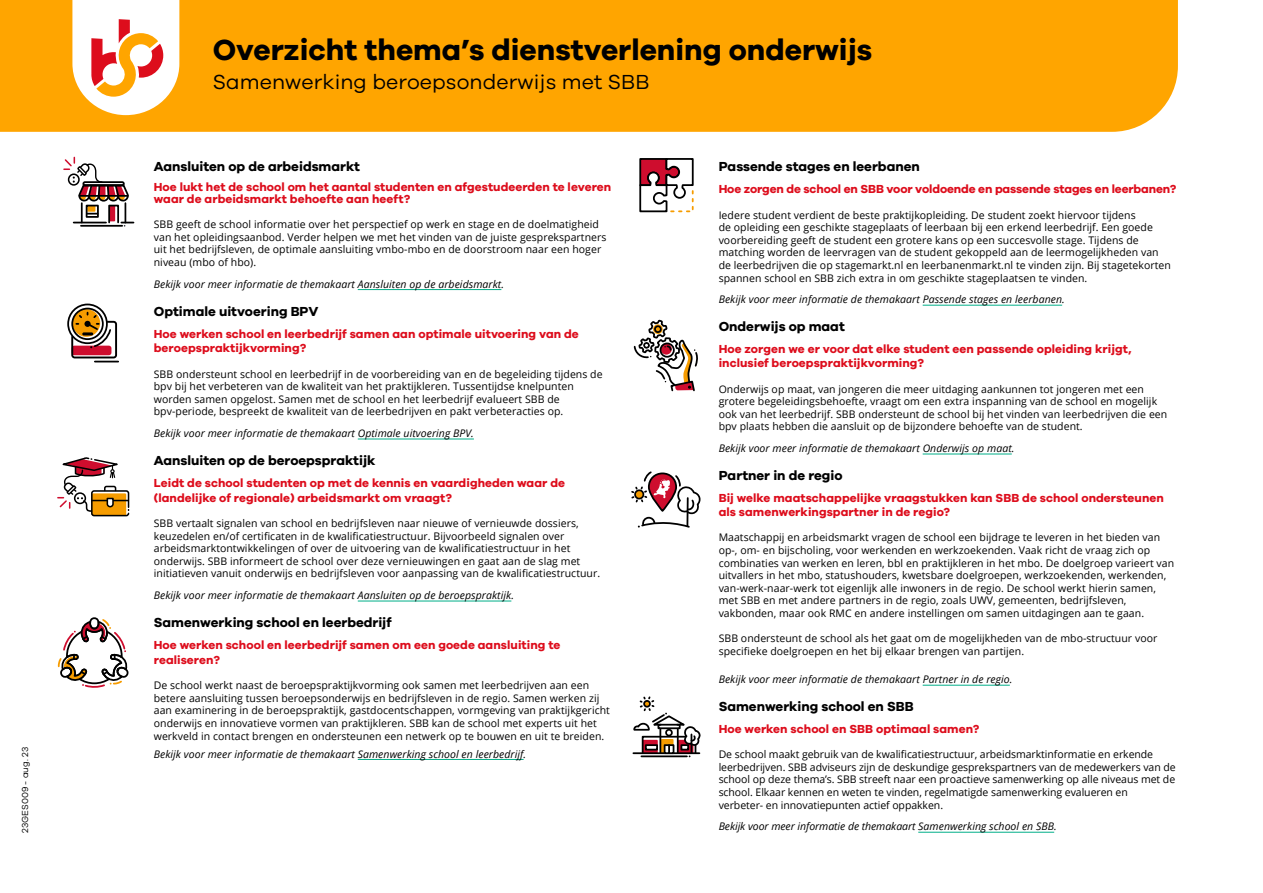
<style>
.page{position:relative;width:1263px;height:893px;background:#fff}
.page>*{position:absolute;margin:0;border:0;box-sizing:border-box;transform-origin:0 0}
.t1{font:700 30px "Galano Grotesque";color:#000}
.t2{font:21px "Galano Grotesque";letter-spacing:.005em;color:#000}
.t3{font:700 13.5px "Galano Grotesque";color:#000}
.t4{font:700 12px/14.4px "Galano Grotesque";letter-spacing:.005em;color:#dd0d1c}
.t5{font:10.5px/12.6px "Open Sans";letter-spacing:.005em;color:#000}
.t6{font:italic 10.5px "Open Sans";letter-spacing:.005em;color:#000}
.t7{font:9px "Galano Grotesque";color:#000}
</style>
<div class="page">
<svg style="left:632px;top:696px;width:69px;height:61px"></svg>
<svg style="left:631px;top:471px;width:70px;height:57px"></svg>
<svg style="left:633px;top:319px;width:65px;height:73px"></svg>
<svg style="left:639px;top:158px;width:55px;height:55px"></svg>
<svg style="left:57px;top:617px;width:72px;height:70px"></svg>
<div style="left:92px;top:493px;width:34px;height:23px;background:#f69c00"></div>
<div style="left:91px;top:490px;width:38px;height:26px;border:2px solid #000;border-radius:2px"></div>
<svg style="left:57px;top:457px;width:72px;height:55px"></svg>
<svg style="left:72px;top:309px;width:28px;height:28px"></svg>
<div style="left:67px;top:304px;width:41px;height:40px;border:2px solid #000;border-radius:50%"></div>
<div style="left:71px;top:308px;width:33px;height:32px;border:2px solid #000;border-radius:50%"></div>
<svg style="left:70px;top:313px;width:48px;height:49px"></svg>
<svg style="left:63px;top:157px;width:70px;height:70px"></svg>
<div style="left:0;top:0;width:1178px;height:132px;background:#ffa500"></div>
<svg style="left:72px;top:0;width:107px;height:115px"></svg>
<hr style="left:923px;top:305px;width:139px;height:1px;background:#00ae88">
<hr style="left:923px;top:454px;width:89px;height:1px;background:#00ae88">
<hr style="left:923px;top:685px;width:87px;height:1px;background:#00ae88">
<hr style="left:918px;top:832px;width:136px;height:1px;background:#00ae88">
<hr style="left:358px;top:289px;width:143px;height:1px;background:#00ae88">
<hr style="left:358px;top:439px;width:116px;height:1px;background:#00ae88">
<hr style="left:358px;top:601px;width:153px;height:1px;background:#00ae88">
<hr style="left:358px;top:759px;width:166px;height:1px;background:#00ae88">
<p class="t7" style="left:20px;top:833px;width:87px;rotate:-90deg">23GES009 - aug. 23</p>
<h1 class="t1" style="left:213px;top:31px;width:661px">Overzicht thema’s dienstverlening onderwijs</h1>
<h2 class="t2" style="left:213px;top:69px;width:438px">Samenwerking beroepsonderwijs met SBB</h2>
<p class="t3" style="left:154px;top:158px;width:208px">Aansluiten op de arbeidsmarkt</p>
<p class="t4" style="left:154px;top:180px;width:459px;line-height:12px">Hoe lukt het de school om het aantal studenten en afgestudeerden te leveren waar de arbeidsmarkt behoefte aan heeft?</p>
<p class="t5" style="left:154px;top:218px;width:454px">SBB geeft de school informatie over het perspectief op werk en stage en de doelmatigheid van het opleidingsaanbod. Verder helpen we met het vinden van de juiste gesprekspartners uit het bedrijfsleven, de optimale aansluiting vmbo-mbo en de doorstroom naar een hoger niveau (mbo of hbo).</p>
<p class="t6" style="left:154px;top:277px;width:352px">Bekijk voor meer informatie de themakaart Aansluiten op de arbeidsmarkt.</p>
<p class="t3" style="left:154px;top:303px;width:166px">Optimale uitvoering BPV</p>
<p class="t4" style="left:154px;top:326px;width:427px">Hoe werken school en leerbedrijf samen aan optimale uitvoering van de beroepspraktijkvorming?</p>
<p class="t5" style="left:154px;top:367px;width:450px">SBB ondersteunt school en leerbedrijf in de voorbereiding van en de begeleiding tijdens de bpv bij het verbeteren van de kwaliteit van het praktijkleren. Tussentijdse knelpunten worden samen opgelost. Samen met de school en het leerbedrijf evalueert SBB de bpv-periode, bespreekt de kwaliteit van de leerbedrijven en pakt verbeteracties op.</p>
<p class="t6" style="left:154px;top:426px;width:322px">Bekijk voor meer informatie de themakaart Optimale uitvoering BPV.</p>
<p class="t3" style="left:154px;top:452px;width:223px">Aansluiten op de beroepspraktijk</p>
<p class="t4" style="left:154px;top:476px;width:413px">Leidt de school studenten op met de kennis en vaardigheden waar de (landelijke of regionale) arbeidsmarkt om vraagt?</p>
<p class="t5" style="left:154px;top:517px;width:448px">SBB vertaalt signalen van school en bedrijfsleven naar nieuwe of vernieuwde dossiers, keuzedelen en/of certificaten in de kwalificatiestructuur. Bijvoorbeeld signalen over arbeidsmarktontwikkelingen of over de uitvoering van de kwalificatiestructuur in het onderwijs. SBB informeert de school over deze vernieuwingen en gaat aan de slag met initiatieven vanuit onderwijs en bedrijfsleven voor aanpassing van de kwalificatiestructuur.</p>
<p class="t6" style="left:154px;top:588px;width:362px">Bekijk voor meer informatie de themakaart Aansluiten op de beroepspraktijk.</p>
<p class="t3" style="left:154px;top:614px;width:239px">Samenwerking school en leerbedrijf</p>
<p class="t4" style="left:154px;top:638px;width:408px">Hoe werken school en leerbedrijf samen om een goede aansluiting te realiseren?</p>
<p class="t5" style="left:154px;top:679px;width:458px">De school werkt naast de beroepspraktijkvorming ook samen met leerbedrijven aan een betere aansluiting tussen beroepsonderwijs en bedrijfsleven in de regio. Samen werken zij aan examinering in de beroepspraktijk, gastdocentschappen, vormgeving van praktijkgericht onderwijs en innovatieve vormen van praktijkleren. SBB kan de school met experts uit het werkveld in contact brengen en ondersteunen een netwerk op te bouwen en uit te breiden.</p>
<p class="t6" style="left:154px;top:746px;width:374px">Bekijk voor meer informatie de themakaart Samenwerking school en leerbedrijf.</p>
<p class="t3" style="left:719px;top:158px;width:203px">Passende stages en leerbanen</p>
<p class="t4" style="left:719px;top:182px;width:459px">Hoe zorgen de school en SBB voor voldoende en passende stages en leerbanen?</p>
<p class="t5" style="left:719px;top:208px;width:454px">Iedere student verdient de beste praktijkopleiding. De student zoekt hiervoor tijdens<br>de opleiding een geschikte stageplaats of leerbaan bij een erkend leerbedrijf. Een goede voorbereiding geeft de student een grotere kans op een succesvolle stage. Tijdens de matching worden de leervragen van de student gekoppeld aan de leermogelijkheden van de leerbedrijven die op stagemarkt.nl en leerbanenmarkt.nl te vinden zijn. Bij stagetekorten spannen school en SBB zich extra in om geschikte stageplaatsen te vinden.</p>
<p class="t6" style="left:719px;top:292px;width:348px">Bekijk voor meer informatie de themakaart Passende stages en leerbanen.</p>
<p class="t3" style="left:719px;top:318px;width:128px">Onderwijs op maat</p>
<p class="t4" style="left:719px;top:341px;width:414px">Hoe zorgen we er voor dat elke student een passende opleiding krijgt, inclusief beroepspraktijkvorming?</p>
<p class="t5" style="left:719px;top:382px;width:450px">Onderwijs op maat, van jongeren die meer uitdaging aankunnen tot jongeren met een grotere begeleidingsbehoefte, vraagt om een extra inspanning van de school en mogelijk ook van het leerbedrijf. SBB ondersteunt de school bij het vinden van leerbedrijven die een bpv plaats hebben die aansluit op de bijzondere behoefte van de student.</p>
<p class="t6" style="left:719px;top:441px;width:297px">Bekijk voor meer informatie de themakaart Onderwijs op maat.</p>
<p class="t3" style="left:719px;top:467px;width:125px">Partner in de regio</p>
<p class="t4" style="left:719px;top:490px;width:447px">Bij welke maatschappelijke vraagstukken kan SBB de school ondersteunen als samenwerkingspartner in de regio?</p>
<p class="t5" style="left:719px;top:531px;width:457px">Maatschappij en arbeidsmarkt vragen de school een bijdrage te leveren in het bieden van op-, om- en bijscholing, voor werkenden en werkzoekenden. Vaak richt de vraag zich op combinaties van werken en leren, bbl en praktijkleren in het mbo. De doelgroep varieert van uitvallers in het mbo, statushouders, kwetsbare doelgroepen, werkzoekenden, werkenden, van-werk-naar-werk tot eigenlijk alle inwoners in de regio. De school werkt hierin samen, met SBB en met andere partners in de regio, zoals UWV, gemeenten, bedrijfsleven, vakbonden, maar ook RMC en andere instellingen om samen uitdagingen aan te gaan.</p>
<p class="t5" style="left:719px;top:632px;width:440px">SBB ondersteunt de school als het gaat om de mogelijkheden van de mbo-structuur voor specifieke doelgroepen en het bij elkaar brengen van partijen.</p>
<p class="t6" style="left:719px;top:672px;width:295px">Bekijk voor meer informatie de themakaart Partner in de regio.</p>
<p class="t3" style="left:719px;top:698px;width:196px">Samenwerking school en SBB</p>
<p class="t4" style="left:719px;top:721px;width:262px">Hoe werken school en SBB optimaal samen?</p>
<p class="t5" style="left:719px;top:748px;width:458px">De school maakt gebruik van de kwalificatiestructuur, arbeidsmarktinformatie en erkende leerbedrijven. SBB adviseurs zijn de deskundige gesprekspartners van de medewerkers van de school op deze thema’s. SBB streeft naar een proactieve samenwerking op alle niveaus met de school. Elkaar kennen en weten te vinden, regelmatigde samenwerking evalueren en<br>verbeter- en innovatiepunten actief oppakken.</p>
<p class="t6" style="left:719px;top:819px;width:340px">Bekijk voor meer informatie de themakaart Samenwerking school en SBB.</p>
</div>
